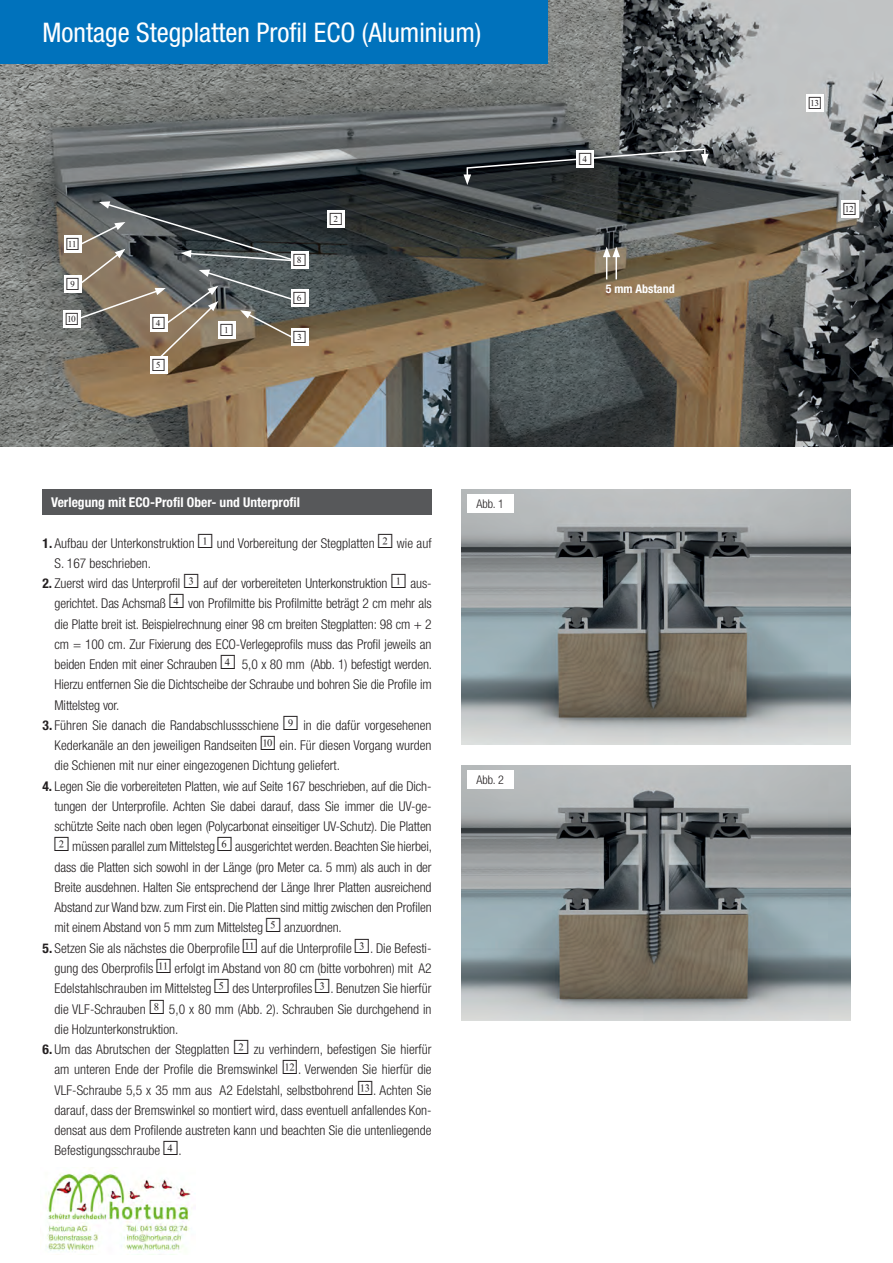
<style>
.page{position:relative;width:893px;height:1263px;background:#fff}
.page>*{position:absolute;margin:0;border:0;box-sizing:border-box;transform-origin:0 0}
.t1{font:condensed 27px "Helvetica Neue LT Pro";color:#fff}
.t2{font:300 condensed 13.5px/20.2px "Helvetica Neue LT Pro";color:#231f20;text-align:justify}
.t3{font:700 condensed 13.5px "Helvetica Neue LT Pro";color:#fff}
.t4{font:700 condensed 12px "Helvetica Neue LT Pro";color:#fff}
.t5{font:300 condensed 12px "Helvetica Neue LT Pro";letter-spacing:-.01em;color:#231f20}
.t6{font:9px "CD Numbers";color:#231f20}
.s1{font-weight:700}
.s2{font-family:"CD Numbers";font-weight:400;font-stretch:normal;font-size:10.5px}
</style>
<div class="page">
<img style="left:0;top:0;width:893px;height:446px">
<div style="left:0;top:0;width:547px;height:64px;background:#0072bc"></div>
<div style="left:43px;top:489px;width:389px;height:25px;background:#57585a"></div>
<div style="left:841px;top:200px;width:17px;height:17px;background:#fff"></div>
<svg style="left:463px;top:148px;width:246px;height:37px;background:#353a3d"></svg>
<svg style="left:603px;top:247px;width:17px;height:32px"></svg>
<div style="left:577px;top:151px;width:17px;height:17px;background:#fff"></div>
<div style="left:291px;top:329px;width:17px;height:17px;background:#fff"></div>
<div style="left:291px;top:289px;width:17px;height:18px;background:#fff"></div>
<div style="left:327px;top:211px;width:17px;height:17px;background:#fff"></div>
<div style="left:64px;top:276px;width:17px;height:17px;background:#fff"></div>
<div style="left:64px;top:310px;width:17px;height:17px;background:#fff"></div>
<div style="left:806px;top:94px;width:17px;height:17px;background:#fff"></div>
<div style="left:64px;top:235px;width:17px;height:17px;background:#fff"></div>
<img style="left:461px;top:489px;width:389px;height:255px">
<img style="left:461px;top:765px;width:389px;height:255px">
<div style="left:150px;top:356px;width:17px;height:17px;background:#fff"></div>
<div style="left:291px;top:252px;width:17px;height:17px;background:#fff"></div>
<div style="left:467px;top:494px;width:46px;height:18px;background:#fff"></div>
<div style="left:467px;top:770px;width:46px;height:19px;background:#fff"></div>
<svg style="left:78px;top:201px;width:216px;height:163px;background:#6a665f"></svg>
<img style="left:45px;top:1167px;width:150px;height:84px">
<p class="t1" style="left:43px;top:16px;width:440px">Montage Stegplatten Profil ECO (Aluminium)</p>
<p class="t6" style="left:67px;top:241px;width:15px">B</p>
<p class="t6" style="left:67px;top:282px;width:15px">9</p>
<p class="t6" style="left:66px;top:316px;width:15px">A</p>
<p class="t6" style="left:153px;top:321px;width:15px">4</p>
<p class="t6" style="left:153px;top:363px;width:15px">5</p>
<p class="t6" style="left:221px;top:327px;width:15px">1</p>
<p class="t6" style="left:293px;top:258px;width:15px">8</p>
<p class="t6" style="left:293px;top:296px;width:15px">6</p>
<p class="t6" style="left:293px;top:335px;width:15px">3</p>
<p class="t6" style="left:330px;top:217px;width:15px">2</p>
<p class="t3" style="left:51px;top:494px;width:251px">Verlegung mit ECO-Profil Ober- und Unterprofil</p>
<p class="t2" style="left:55px;top:533px;width:379px;text-indent:-12px"><span class="s1">1.</span> Aufbau der Unterkonstruktion <span class="s2">1</span> und Vorbereitung der Stegplatten <span class="s2">2</span> wie auf<br>S. 167 beschrieben.</p>
<p class="t2" style="left:55px;top:573px;width:379px;text-indent:-12px"><span class="s1">2.</span> Zuerst wird das Unterprofil <span class="s2">3</span> auf der vorbereiteten Unterkonstruktion <span class="s2">1</span> aus&shy;gerichtet. Das Achsmaß <span class="s2">4</span> von Profilmitte bis Profilmitte beträgt 2 cm mehr als die Platte breit ist. Beispielrechnung einer 98 cm breiten Stegplatten: 98 cm + 2 cm = 100 cm. Zur Fixierung des ECO-Verlegeprofils muss das Profil jeweils an beiden Enden mit einer Schrauben <span class="s2">4</span> 5,0 x 80 mm (Abb. 1) befestigt werden.<br>Hierzu entfernen Sie die Dichtscheibe der Schraube und bohren Sie die Profile im Mittelsteg vor.</p>
<p class="t2" style="left:55px;top:715px;width:379px;text-indent:-12px"><span class="s1">3.</span> Führen Sie danach die Randabschlussschiene <span class="s2">9</span> in die dafür vorgesehenen Kederkanäle an den jeweiligen Randseiten <span class="s2">A</span> ein. Für diesen Vorgang wurden die Schienen mit nur einer eingezogenen Dichtung geliefert.</p>
<p class="t2" style="left:55px;top:776px;width:379px;text-indent:-12px"><span class="s1">4.</span> Legen Sie die vorbereiteten Platten, wie auf Seite 167 beschrieben, auf die Dich&shy;tungen der Unterprofile. Achten Sie dabei darauf, dass Sie immer die UV-ge&shy;schützte Seite nach oben legen (Polycarbonat einseitiger UV-Schutz). Die Platten <span class="s2">2</span> müssen parallel zum Mittelsteg <span class="s2">6</span> ausgerichtet werden. Beachten Sie hierbei, dass die Platten sich sowohl in der Länge (pro Meter ca. 5 mm) als auch in der Breite ausdehnen. Halten Sie entsprechend der Länge Ihrer Platten ausreichend Abstand zur Wand bzw. zum First ein. Die Platten sind mittig zwischen den Profilen mit einem Abstand von 5 mm zum Mittelsteg <span class="s2">5</span> anzuordnen.</p>
<p class="t2" style="left:55px;top:938px;width:379px;text-indent:-12px"><span class="s1">5.</span> Setzen Sie als nächstes die Oberprofile <span class="s2">B</span> auf die Unterprofile <span class="s2">3</span>. Die Befesti&shy;gung des Oberprofils <span class="s2">B</span> erfolgt im Abstand von 80 cm (bitte vorbohren) mit A2<br>Edelstahlschrauben im Mittelsteg <span class="s2">5</span> des Unterprofiles <span class="s2">3</span>. Benutzen Sie hierfür die VLF-Schrauben <span class="s2">8</span> 5,0 x 80 mm (Abb. 2). Schrauben Sie durchgehend in die Holzunterkonstruktion.</p>
<p class="t2" style="left:55px;top:1039px;width:379px;text-indent:-12px"><span class="s1">6.</span> Um das Abrutschen der Stegplatten <span class="s2">2</span> zu verhindern, befestigen Sie hierfür am unteren Ende der Profile die Bremswinkel <span class="s2">C</span>. Verwenden Sie hierfür die VLF-Schraube 5,5 x 35 mm aus A2 Edelstahl, selbstbohrend <span class="s2">D</span>. Achten Sie darauf, dass der Bremswinkel so montiert wird, dass eventuell anfallendes Kon&shy;densat aus dem Profilende austreten kann und beachten Sie die untenliegende Befestigungsschraube <span class="s2">4</span>.</p>
<p class="t5" style="left:477px;top:496px;width:29px">Abb. 1</p>
<p class="t5" style="left:477px;top:773px;width:29px">Abb. 2</p>
<p class="t6" style="left:579px;top:157px;width:15px">4</p>
<p class="t4" style="left:606px;top:282px;width:70px">5 mm Abstand</p>
<p class="t6" style="left:809px;top:100px;width:15px">D</p>
<p class="t6" style="left:843px;top:207px;width:15px">C</p>
</div>
